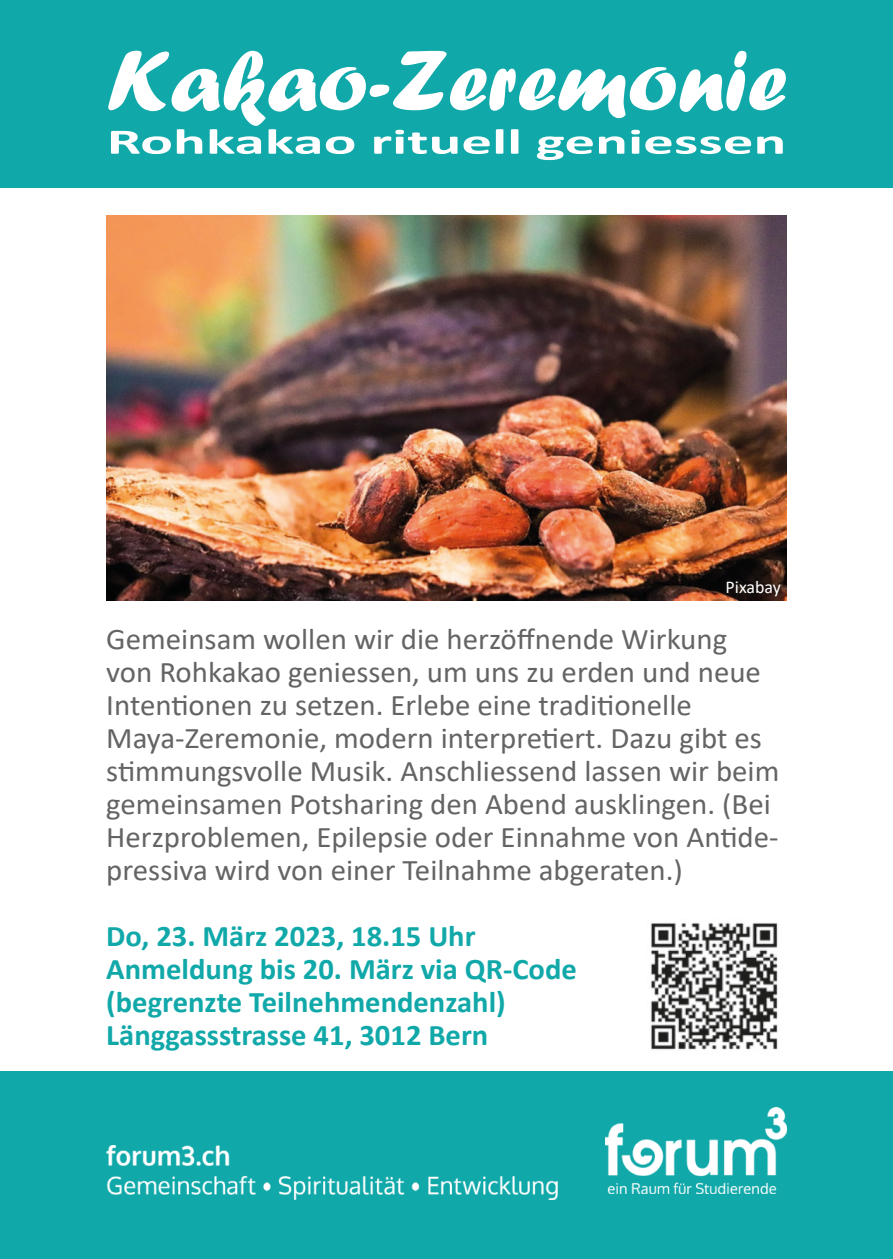
<style>
.page{position:relative;width:893px;height:1259px;background:#fff}
.page>*{position:absolute;margin:0;border:0;box-sizing:border-box;transform-origin:0 0}
.t1{font:88.5px "Forte";color:#fff;scale:1.04 1}
.t2{font:700 36px "Calibri";color:#fff;scale:1.7 1}
.t3{font:30px/33px "Calibri";color:#656363}
.t4{font:700 30px "Calibri";color:#11a8a9}
.t5{font:18px "Calibri";color:#fff}
</style>
<div class="page">
<div style="left:0;top:0;width:893px;height:187px;background:#11a8a9"></div>
<div style="left:0;top:1071px;width:893px;height:188px;background:#11a8a9"></div>
<img style="left:106px;top:1145px;width:451px;height:54px">
<img style="left:605px;top:1107px;width:182px;height:86px">
<img style="left:650px;top:922px;width:128px;height:128px">
<img style="left:106px;top:215px;width:681px;height:385px">
<p class="t1" style="left:106px;top:29px;width:655px">Kakao-Zeremonie</p>
<p class="t2" style="left:107px;top:116px;width:401px">Rohkakao rituell geniessen</p>
<p class="t5" style="left:726px;top:574px;width:57px">Pixabay</p>
<p class="t3" style="left:106px;top:622px;width:674px">Gemeinsam wollen wir die herzöffnende Wirkung von Rohkakao geniessen, um uns zu erden und neue Intentionen zu setzen. Erlebe eine traditionelle Maya-Zeremonie, modern interpretiert. Dazu gibt es stimmungsvolle Musik. Anschliessend lassen wir beim gemeinsamen Potsharing den Abend ausklingen. (Bei Herzproblemen, Epilepsie oder Einnahme von Antide&shy;pressiva wird von einer Teilnahme abgeraten.)</p>
<p class="t4" style="left:106px;top:915px;width:371px">Do, 23. März 2023, 18.15 Uhr</p>
<p class="t4" style="left:106px;top:948px;width:472px">Anmeldung bis 20. März via QR-Code</p>
<p class="t4" style="left:106px;top:981px;width:401px">(begrenzte Teilnehmendenzahl)</p>
<p class="t4" style="left:106px;top:1014px;width:383px">Länggassstrasse 41, 3012 Bern</p>
</div>
